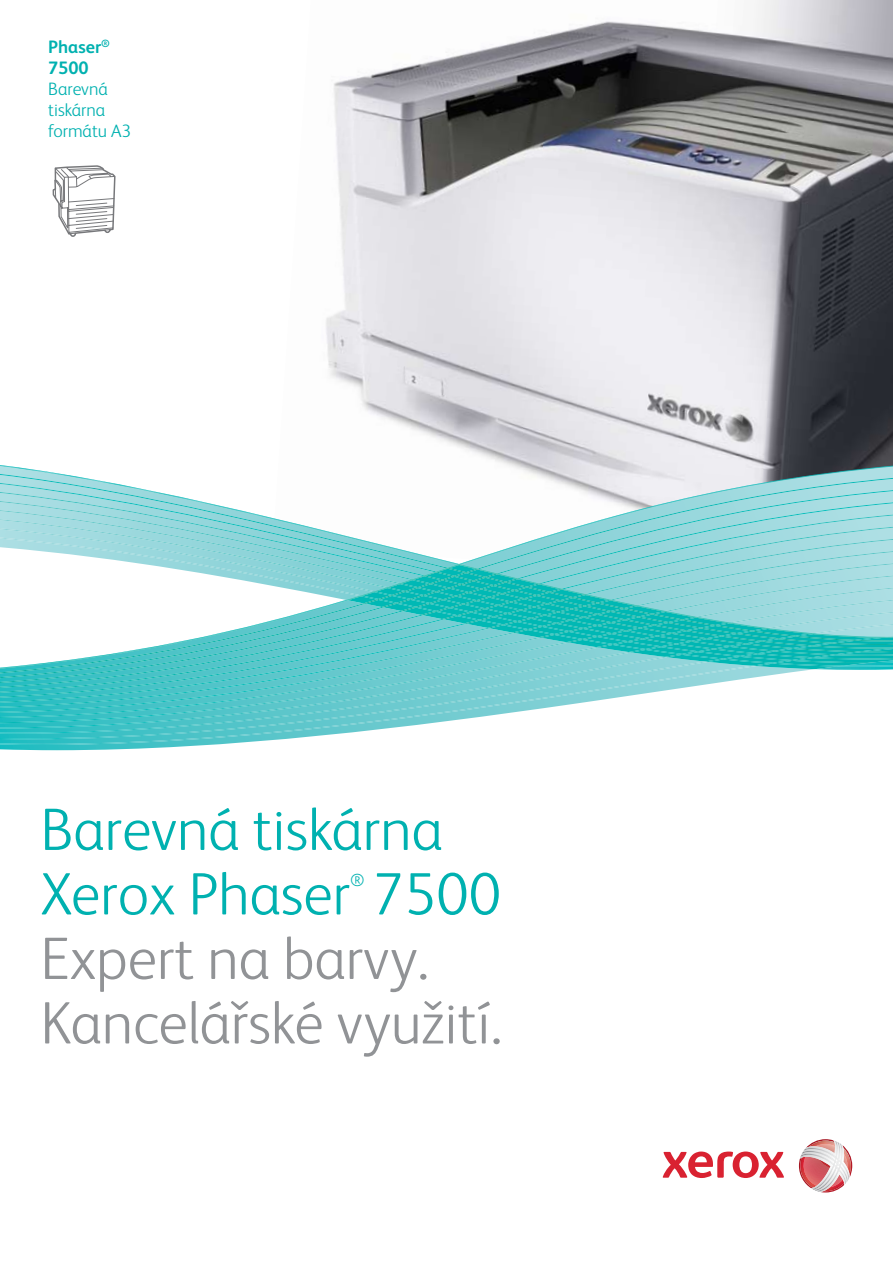
<style>
.page{position:relative;width:893px;height:1263px;background:#fff}
.page>*{position:absolute;margin:0;border:0;box-sizing:border-box;transform-origin:0 0}
.t1{font:300 60px/64.5px "Xerox Sans";color:#919396}
.t2{font:300 60px/64.5px "Xerox Sans";color:#00b1b0}
.t3{font:300 18px/21px "Xerox Sans";color:#00b1b0}
.t4{font:700 18px/21px "Xerox Sans";color:#00b1b0}
.t5{font:300 17.55px "Xerox Sans";color:#00b1b0}
</style>
<div class="page">
<svg style="left:663px;top:1151px;width:121px;height:27px"></svg>
<svg style="left:799px;top:1139px;width:53px;height:53px"></svg>
<img style="left:813px;top:1141px;width:27px;height:49px">
<img style="left:326px;top:0;width:567px;height:444px">
<svg style="left:452px;top:444px;width:441px;height:15px;background:#aeaeb3"></svg>
<svg style="left:34px;top:459px;width:859px;height:292px"></svg>
<svg style="left:0;top:718px;width:815px;height:32px"></svg>
<svg style="left:0;top:718px;width:756px;height:27px"></svg>
<svg style="left:0;top:466px;width:893px;height:252px"></svg>
<svg style="left:53px;top:165px;width:63px;height:72px"></svg>
<p class="t4" style="left:48px;top:36px;width:63px">Phaser<sup>®<br></sup>7500</p>
<p class="t3" style="left:48px;top:77px;width:85px">Barevná tiskárna formátu A3</p>
<p class="t2" style="left:40px;top:794px;width:462px">Barevná tiskárna<br>Xerox Phaser 7500</p>
<p class="t5" style="left:350px;top:869px;width:16px">®</p>
<p class="t1" style="left:41px;top:923px;width:463px">Expert na barvy.<br>Kancelářské využití.</p>
</div>
